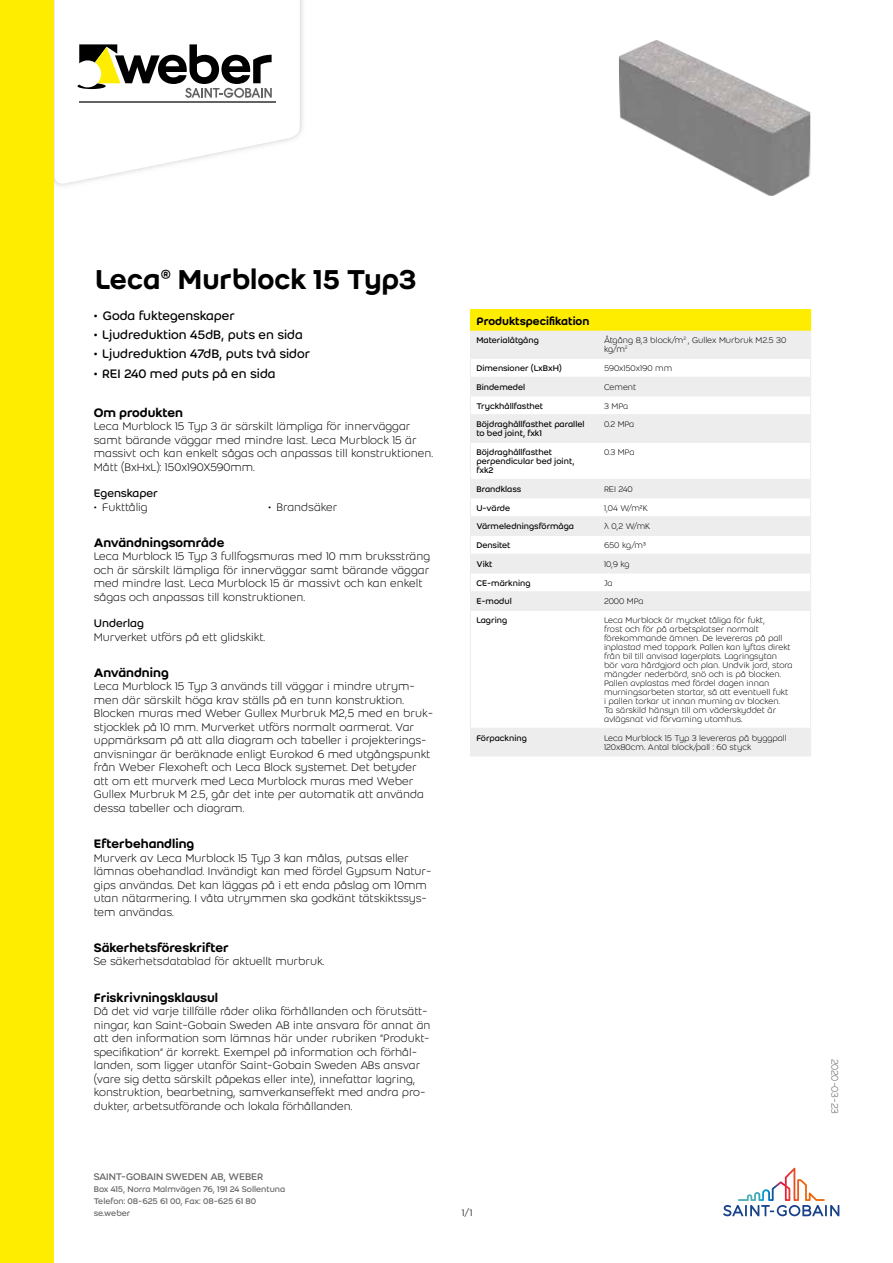
<style>
.page{position:relative;width:893px;height:1263px;background:#fff}
.page>*{position:absolute;margin:0;border:0;box-sizing:border-box;transform-origin:0 0}
.t1{font:500 30px "Weber";color:#000}
.t2{font:13.5px "Weber";color:#000}
.t3{font:500 13.5px "Weber";color:#000}
.t4{font:300 12px/13.5px "Weber";color:#000}
.t5{font:500 12px "Weber";color:#000}
.t6{font:12px "Weber";color:#000}
.t7{font:10.5px "Weber";letter-spacing:-.01em;color:#646363}
.t8{font:300 10.5px "Weber";letter-spacing:-.02em;color:#646363}
.t9{font:300 9px/9px "Weber";color:#000}
.t10{font:9px/9px "Weber";color:#000}
.t11{font:9px/12px "Weber";letter-spacing:-.005em;color:#646363}
</style>
<div class="page">
<svg style="left:55px;top:0;width:245px;height:186px"></svg>
<hr style="left:79px;top:101px;width:196px;height:1px;background:#646363">
<svg style="left:77px;top:44px;width:195px;height:54px"></svg>
<div style="left:0;top:0;width:54px;height:1263px;background:#ffed00"></div>
<svg style="left:723px;top:1168px;width:116px;height:48px"></svg>
<img style="left:619px;top:40px;width:191px;height:156px">
<div style="left:470px;top:310px;width:341px;height:21px;background:#ffed00"></div>
<svg style="left:471px;top:331px;width:339px;height:425px"></svg>
<hr style="left:470px;top:358px;width:128px;height:1px;background:#ededed">
<hr style="left:598px;top:358px;width:213px;height:1px;background:#ededed">
<hr style="left:470px;top:377px;width:128px;height:1px;background:#ededed">
<hr style="left:598px;top:377px;width:213px;height:1px;background:#ededed">
<hr style="left:470px;top:396px;width:128px;height:1px;background:#ededed">
<hr style="left:598px;top:396px;width:213px;height:1px;background:#ededed">
<hr style="left:470px;top:414px;width:128px;height:1px;background:#ededed">
<svg style="left:470px;top:330px;width:1px;height:112px"></svg>
<hr style="left:598px;top:414px;width:213px;height:1px;background:#ededed">
<svg style="left:810px;top:330px;width:1px;height:112px"></svg>
<hr style="left:470px;top:442px;width:128px;height:1px;background:#ededed">
<hr style="left:470px;top:443px;width:1px;height:36px;background:#ededed">
<hr style="left:598px;top:442px;width:213px;height:1px;background:#ededed">
<hr style="left:810px;top:443px;width:1px;height:36px;background:#ededed">
<hr style="left:470px;top:479px;width:128px;height:1px;background:#ededed">
<hr style="left:598px;top:479px;width:213px;height:1px;background:#ededed">
<hr style="left:470px;top:498px;width:128px;height:1px;background:#ededed">
<hr style="left:598px;top:498px;width:213px;height:1px;background:#ededed">
<hr style="left:470px;top:516px;width:128px;height:1px;background:#ededed">
<hr style="left:598px;top:516px;width:213px;height:1px;background:#ededed">
<hr style="left:470px;top:535px;width:128px;height:1px;background:#ededed">
<hr style="left:598px;top:535px;width:213px;height:1px;background:#ededed">
<hr style="left:470px;top:554px;width:128px;height:1px;background:#ededed">
<hr style="left:598px;top:554px;width:213px;height:1px;background:#ededed">
<hr style="left:470px;top:573px;width:128px;height:1px;background:#ededed">
<hr style="left:598px;top:573px;width:213px;height:1px;background:#ededed">
<hr style="left:470px;top:591px;width:128px;height:1px;background:#ededed">
<svg style="left:470px;top:480px;width:1px;height:130px"></svg>
<hr style="left:598px;top:591px;width:213px;height:1px;background:#ededed">
<svg style="left:810px;top:480px;width:1px;height:130px"></svg>
<hr style="left:470px;top:610px;width:128px;height:1px;background:#ededed">
<hr style="left:470px;top:611px;width:1px;height:117px;background:#ededed">
<hr style="left:598px;top:610px;width:213px;height:1px;background:#ededed">
<hr style="left:810px;top:611px;width:1px;height:117px;background:#ededed">
<hr style="left:470px;top:728px;width:128px;height:1px;background:#ededed">
<svg style="left:470px;top:729px;width:1px;height:27px"></svg>
<hr style="left:470px;top:756px;width:128px;height:1px;background:#ededed">
<hr style="left:598px;top:728px;width:213px;height:1px;background:#ededed">
<svg style="left:810px;top:729px;width:1px;height:27px"></svg>
<hr style="left:598px;top:756px;width:213px;height:1px;background:#ededed">
<h1 class="t1" style="left:95px;top:257px;width:323px">Leca® Murblock 15 Typ3</h1>
<p class="t2" style="left:94px;top:306px;width:143px">• Goda fuktegenskaper</p>
<p class="t2" style="left:94px;top:325px;width:211px">• Ljudreduktion 45dB, puts en sida</p>
<p class="t2" style="left:94px;top:344px;width:218px">• Ljudreduktion 47dB, puts två sidor</p>
<p class="t2" style="left:94px;top:364px;width:183px">• REI 240 med puts på en sida</p>
<p class="t3" style="left:94px;top:403px;width:91px">Om produkten</p>
<p class="t4" style="left:94px;top:419px;width:341px">Leca Murblock 15 Typ 3 är särskilt lämpliga för innerväggar samt bärande väggar med mindre last. Leca Murblock 15 är massivt och kan enkelt sågas och anpassas till konstruktionen.<br>Mått (BxHxL): 150x190X590mm.</p>
<p class="t6" style="left:94px;top:485px;width:66px">Egenskaper</p>
<p class="t4" style="left:94px;top:500px;width:55px">• Fukttålig</p>
<p class="t4" style="left:268px;top:500px;width:71px">• Brandsäker</p>
<p class="t3" style="left:94px;top:533px;width:132px">Användningsområde</p>
<p class="t4" style="left:94px;top:549px;width:338px">Leca Murblock 15 Typ 3 fullfogsmuras med 10 mm brukssträng och är särskilt lämpliga för innerväggar samt bärande väggar med mindre last. Leca Murblock 15 är massivt och kan enkelt sågas och anpassas till konstruktionen.</p>
<p class="t6" style="left:94px;top:615px;width:52px">Underlag</p>
<p class="t4" style="left:94px;top:630px;width:173px">Murverket utförs på ett glidskikt.</p>
<p class="t3" style="left:94px;top:663px;width:77px">Användning</p>
<p class="t4" style="left:94px;top:679px;width:341px">Leca Murblock 15 Typ 3 används till väggar i mindre utrym&shy;men där särskilt höga krav ställs på en tunn konstruktion.<br>Blocken muras med Weber Gullex Murbruk M2,5 med en bruk&shy;stjocklek på 10 mm. Murverket utförs normalt oarmerat. Var uppmärksam på att alla diagram och tabeller i projekterings&shy;anvisningar är beräknade enligt Eurokod 6 med utgångspunkt från Weber Flexoheft och Leca Block systemet. Det betyder att om ett murverk med Leca Murblock muras med Weber Gullex Murbruk M 2.5, går det inte per automatik att använda dessa tabeller och diagram.</p>
<p class="t3" style="left:94px;top:834px;width:102px">Efterbehandling</p>
<p class="t4" style="left:94px;top:851px;width:339px">Murverk av Leca Murblock 15 Typ 3 kan målas, putsas eller lämnas obehandlad. Invändigt kan med fördel Gypsum Natur&shy;gips användas. Det kan läggas på i ett enda påslag om 10mm utan nätarmering. I våta utrymmen ska godkänt tätskiktssys&shy;tem användas.</p>
<p class="t3" style="left:94px;top:938px;width:137px">Säkerhetsföreskrifter</p>
<p class="t4" style="left:94px;top:954px;width:232px">Se säkerhetsdatablad för aktuellt murbruk.</p>
<p class="t3" style="left:94px;top:987px;width:126px">Friskrivningsklausul</p>
<p class="t4" style="left:94px;top:1004px;width:338px">Då det vid varje tillfälle råder olika förhållanden och förutsätt&shy;ningar, kan Saint-Gobain Sweden AB inte ansvara för annat än att den information som lämnas här under rubriken ”Produkt&shy;specifikation” är korrekt. Exempel på information och förhål&shy;landen, som ligger utanför Saint-Gobain Sweden ABs ansvar (vare sig detta särskilt påpekas eller inte), innefattar lagring, konstruktion, bearbetning, samverkanseffekt med andra pro&shy;dukter, arbetsutförande och lokala förhållanden.</p>
<p class="t7" style="left:94px;top:1169px;width:171px">SAINT-GOBAIN SWEDEN AB, WEBER</p>
<p class="t11" style="left:94px;top:1183px;width:193px">Box 415, Norra Malmvägen 76, 191 24 Sollentuna<br>Telefon: 08-625 61 00, Fax: 08-625 61 80 se.weber</p>
<p class="t5" style="left:476px;top:312px;width:114px">Produktspecifikation</p>
<p class="t10" style="left:476px;top:336px;width:64px">Materialåtgång</p>
<p class="t9" style="left:604px;top:336px;width:184px">Åtgång 8,3 block/m<sup>2</sup> , Gullex Murbruk M2.5 30 kg/m<sup>2</sup></p>
<p class="t10" style="left:476px;top:364px;width:87px">Dimensioner (LxBxH)</p>
<p class="t9" style="left:604px;top:364px;width:70px">590x150x190 mm</p>
<p class="t10" style="left:476px;top:382px;width:50px">Bindemedel</p>
<p class="t9" style="left:604px;top:382px;width:34px">Cement</p>
<p class="t10" style="left:476px;top:401px;width:68px">Tryckhållfasthet</p>
<p class="t9" style="left:604px;top:401px;width:26px">3 MPa</p>
<p class="t10" style="left:476px;top:420px;width:110px">Böjdraghållfasthet parallel to bed joint, fxk1</p>
<p class="t9" style="left:604px;top:420px;width:32px">0.2 MPa</p>
<p class="t10" style="left:476px;top:448px;width:100px">Böjdraghållfasthet perpendicular bed joint, fxk2</p>
<p class="t9" style="left:604px;top:448px;width:32px">0.3 MPa</p>
<p class="t10" style="left:476px;top:484px;width:46px">Brandklass</p>
<p class="t9" style="left:604px;top:484px;width:30px">REI 240</p>
<p class="t10" style="left:476px;top:503px;width:35px">U-värde</p>
<p class="t9" style="left:604px;top:503px;width:45px">1,04 W/m²K</p>
<p class="t10" style="left:476px;top:522px;width:99px">Värmeledningsförmåga</p>
<p class="t9" style="left:604px;top:522px;width:48px">λ 0,2 W/mK</p>
<p class="t10" style="left:476px;top:541px;width:36px">Densitet</p>
<p class="t9" style="left:604px;top:541px;width:43px">650 kg/m³</p>
<p class="t10" style="left:476px;top:559px;width:18px">Vikt</p>
<p class="t9" style="left:604px;top:559px;width:27px">10,9 kg</p>
<p class="t10" style="left:476px;top:578px;width:56px">CE-märkning</p>
<p class="t9" style="left:604px;top:578px;width:10px">Ja</p>
<p class="t10" style="left:476px;top:597px;width:37px">E-modul</p>
<p class="t9" style="left:604px;top:597px;width:41px">2000 MPa</p>
<p class="t10" style="left:476px;top:616px;width:32px">Lagring</p>
<p class="t9" style="left:604px;top:616px;width:190px">Leca Murblock är mycket tåliga för fukt,<br>frost och för på arbetsplatser normalt förekommande ämnen. De levereras på pall inplastad med toppark. Pallen kan lyftas direkt från bil till anvisad lagerplats. Lagringsytan bör vara hårdgjord och plan. Undvik jord, stora mängder nederbörd, snö och is på blocken.<br>Pallen avplastas med fördel dagen innan murningsarbeten startar, så att eventuell fukt<br>i pallen torkar ut innan murning av blocken.<br>Ta särskild hänsyn till om väderskyddet är avlägsnat vid förvarning utomhus.</p>
<p class="t10" style="left:476px;top:733px;width:52px">Förpackning</p>
<p class="t9" style="left:604px;top:733px;width:184px">Leca Murblock 15 Typ 3 levereras på byggpall<br>120x80cm. Antal block/pall : 60 styck</p>
<p class="t7" style="left:462px;top:1205px;width:12px">1/1</p>
<p class="t8" style="left:842px;top:1059px;width:57px;rotate:90deg">2020-03-23</p>
</div>
